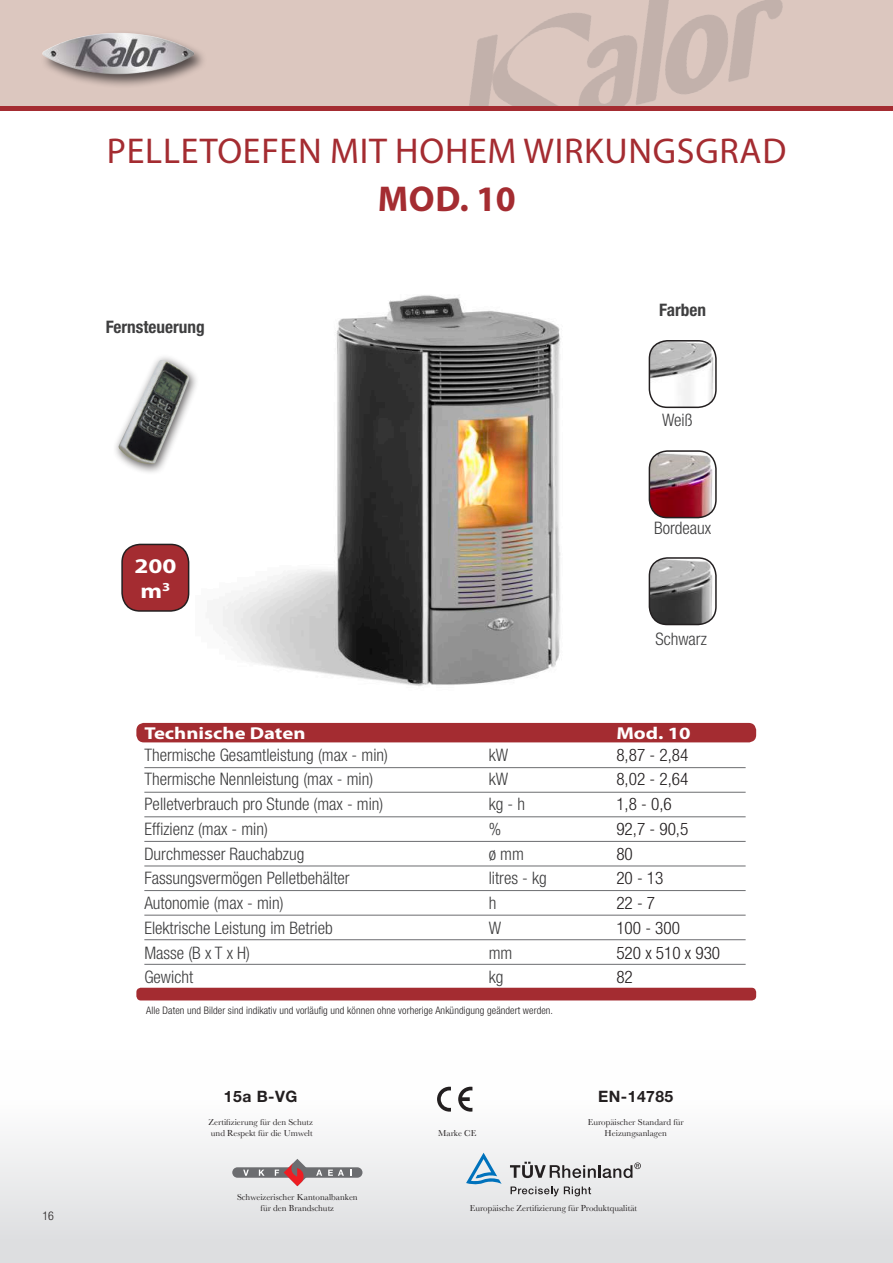
<style>
.page{position:relative;width:893px;height:1263px;background:#fff}
.page>*{position:absolute;margin:0;border:0;box-sizing:border-box;transform-origin:0 0}
.t1{font:36px "Myriad Pro";letter-spacing:.02em;color:#a42c31}
.t2{font:700 36px "Myriad Pro";color:#a42c31}
.t3{font:700 21px/25.2px "Myriad Pro";color:#fff;scale:1.2 1}
.t4{font:300 condensed 17.25px/24.8px "Helvetica Neue LT Std";color:#3e3e3f}
.t5{font:300 condensed 17.25px/24.8px "Helvetica Neue LT Std";color:#231f20}
.t6{font:700 17.25px "Myriad Pro";color:#fff;scale:1.2 1}
.t7{font:700 condensed 17.25px "Helvetica Neue LT Std";color:#3e3e3f}
.t8{font:700 15.75px "Helvetica Neue LT Std";letter-spacing:.03em;color:#231f20}
.t9{font:300 condensed 12px "Helvetica Neue LT Std";color:#231f20}
.t10{font:300 condensed 10.35px "Helvetica Neue LT Std";letter-spacing:.01em;color:#231f20}
.t11{font:9px/10.8px "Baskerville";color:#231f20;text-align:center}
</style>
<div class="page">
<div style="left:0;top:0;width:893px;height:106px;background:#dcc7bf"></div>
<div style="left:0;top:1050px;width:893px;height:213px;background:linear-gradient(to bottom,#fff,#dbdcde)"></div>
<div style="left:40px;top:30px;width:167px;height:59px;background:#231f20;opacity:.75"></div>
<img style="left:43px;top:31px;width:151px;height:45px">
<img style="left:469px;top:0;width:314px;height:106px">
<img style="left:196px;top:295px;width:374px;height:428px">
<div style="left:136px;top:723px;width:620px;height:19px;background:#a42c31;border-radius:8px"></div>
<hr style="left:144px;top:767px;width:602px;height:1px;background:#6c6d70">
<hr style="left:144px;top:792px;width:602px;height:1px;background:#6c6d70">
<hr style="left:144px;top:816px;width:602px;height:1px;background:#6c6d70">
<hr style="left:144px;top:841px;width:602px;height:1px;background:#6c6d70">
<hr style="left:144px;top:865px;width:602px;height:1px;background:#6c6d70">
<hr style="left:144px;top:890px;width:602px;height:1px;background:#6c6d70">
<hr style="left:144px;top:915px;width:602px;height:1px;background:#6c6d70">
<hr style="left:144px;top:939px;width:602px;height:1px;background:#6c6d70">
<hr style="left:144px;top:964px;width:602px;height:1px;background:#6c6d70">
<div style="left:136px;top:988px;width:620px;height:12px;background:#a42c31;border-radius:4px"></div>
<div style="left:232px;top:1167px;width:130px;height:11px;background:#6c6d70;border-radius:5px"></div>
<svg style="left:243px;top:1169px;width:6px;height:7px"></svg>
<svg style="left:259px;top:1169px;width:6px;height:7px"></svg>
<svg style="left:275px;top:1159px;width:47px;height:27px"></svg>
<svg style="left:328px;top:1169px;width:16px;height:7px"></svg>
<svg style="left:466px;top:1153px;width:36px;height:32px"></svg>
<svg style="left:510px;top:1162px;width:131px;height:16px"></svg>
<svg style="left:511px;top:1186px;width:80px;height:10px"></svg>
<svg style="left:437px;top:1087px;width:14px;height:24px"></svg>
<svg style="left:458px;top:1087px;width:14px;height:24px"></svg>
<div style="left:0;top:106px;width:893px;height:5px;background:#a42c31"></div>
<div style="left:122px;top:544px;width:67px;height:67px;background:#a42c31;border-radius:18px"></div>
<div style="left:121px;top:544px;width:68px;height:68px;border:2px solid #231f20;border-radius:18px"></div>
<div style="left:112px;top:354px;width:88px;height:121px;background:#231f20;opacity:.75"></div>
<img style="left:119px;top:360px;width:70px;height:105px">
<img style="left:649px;top:341px;width:67px;height:66px">
<div style="left:649px;top:340px;width:68px;height:68px;border:2px solid #231f20;border-radius:18px"></div>
<img style="left:649px;top:451px;width:67px;height:67px">
<div style="left:649px;top:450px;width:68px;height:68px;border:2px solid #231f20;border-radius:18px"></div>
<img style="left:649px;top:558px;width:67px;height:66px">
<div style="left:649px;top:557px;width:68px;height:68px;border:2px solid #231f20;border-radius:18px"></div>
<p class="t9" style="left:43px;top:1209px;width:13px">16</p>
<h1 class="t1" style="left:107px;top:129px;width:681px">PELLETOEFEN MIT HOHEM WIRKUNGSGRAD</h1>
<h1 class="t2" style="left:378px;top:175px;width:140px">MOD. 10</h1>
<p class="t7" style="left:106px;top:317px;width:100px">Fernsteuerung</p>
<p class="t3" style="left:134px;top:553px;width:36px">200 m<sup>3</sup></p>
<p class="t7" style="left:659px;top:300px;width:48px">Farben</p>
<p class="t4" style="left:662px;top:408px;width:32px">Weiß</p>
<p class="t4" style="left:654px;top:515px;width:59px">Bordeaux</p>
<p class="t4" style="left:655px;top:626px;width:53px">Schwarz</p>
<p class="t6" style="left:144px;top:722px;width:136px">Technische Daten</p>
<p class="t4" style="left:144px;top:742px;width:245px">Thermische Gesamtleistung (max - min)<br>Thermische Nennleistung (max - min)<br>Pelletverbrauch pro Stunde (max - min)<br>Effizienz (max - min)<br>Durchmesser Rauchabzug<br>Fassungsvermögen Pelletbehälter<br>Autonomie (max - min)<br>Elektrische Leistung im Betrieb<br>Masse (B x T x H)<br>Gewicht</p>
<p class="t10" style="left:146px;top:1004px;width:408px">Alle Daten und Bilder sind indikativ und vorläufig und können ohne vorherige Ankündigung geändert werden.</p>
<p class="t6" style="left:616px;top:722px;width:63px">Mod. 10</p>
<p class="t4" style="left:489px;top:742px;width:60px">kW<br>kW<br>kg - h<br>%<br>ø mm litres - kg h<br>W<br>mm<br>kg</p>
<p class="t5" style="left:616px;top:742px;width:105px">8,87 - 2,84<br>8,02 - 2,64<br>1,8 - 0,6<br>92,7 - 90,5<br>80<br>20 - 13<br>22 - 7<br>100 - 300<br>520 x 510 x 930<br>82</p>
<p class="t8" style="left:224px;top:1086px;width:75px">15a B-VG</p>
<p class="t11" style="left:208px;top:1116px;width:106px;text-align:left">Zertifizierung für den Schutz und Respekt für die Umwelt</p>
<p class="t8" style="left:598px;top:1086px;width:77px">EN-14785</p>
<p class="t11" style="left:588px;top:1116px;width:98px">Europäischer Standard für</p>
<p class="t11" style="left:438px;top:1127px;width:40px">Marke CE</p>
<p class="t11" style="left:605px;top:1127px;width:64px">Heizungsanlagen</p>
<p class="t11" style="left:237px;top:1192px;width:122px">Schweizerischer Kantonalbanken für den Brandschutz</p>
<p class="t11" style="left:470px;top:1203px;width:169px">Europäische Zertifizierung für Produktqualität</p>
</div>
